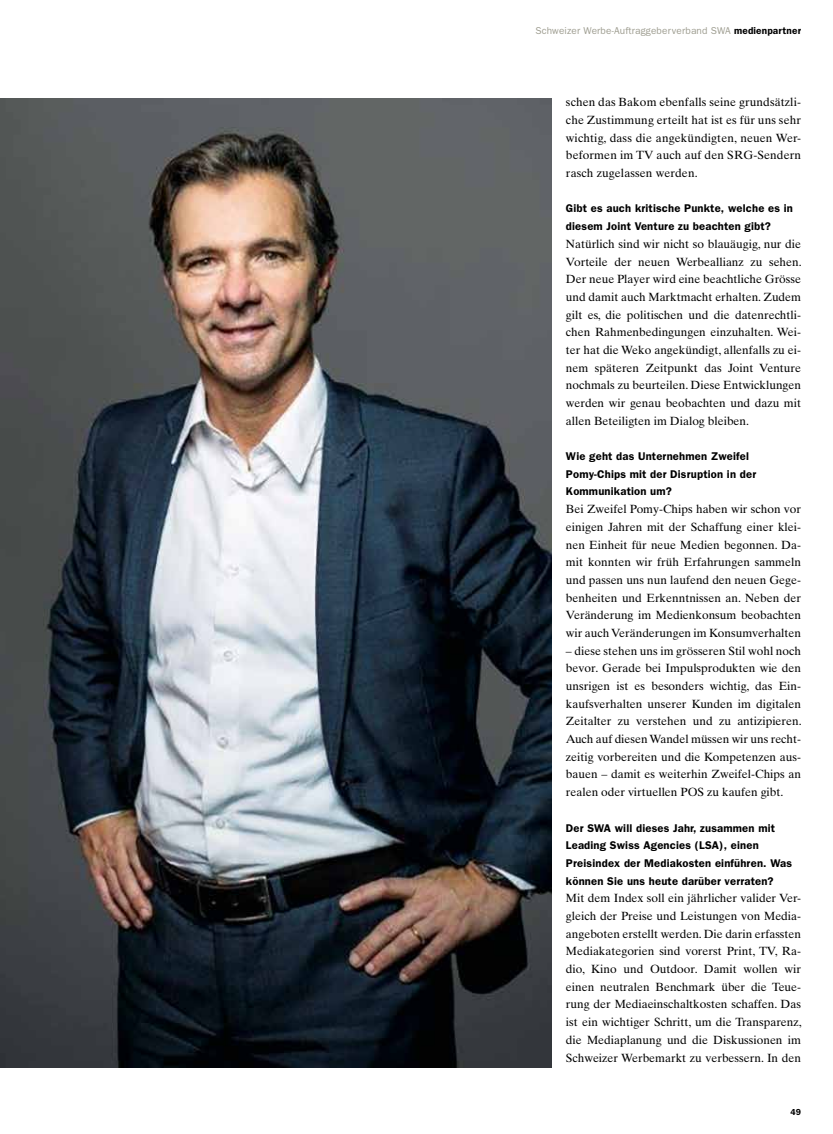
<style>
.page{position:relative;width:833px;height:1134px;background:#fff}
.page>*{position:absolute;margin:0;border:0;box-sizing:border-box;transform-origin:0 0}
.t1{font:11.88px/17.6px "Times Ten";color:#000;text-align:justify}
.t2{font:600 11.25px/17.6px "Franklin Gothic";letter-spacing:.015em;color:#000}
.t3{font:10px "Franklin Gothic";letter-spacing:.015em;color:#9e9d90}
.t4{font:600 8.75px "Franklin Gothic";color:#000}
.s1{font-weight:600;color:#000}
</style>
<div class="page">
<img style="left:0;top:99px;width:552px;height:969px">
<p class="t3" style="left:535px;top:25px;width:267px">Schweizer Werbe-Auftraggeberverband SWA <span class="s1">medienpartner</span></p>
<p class="t1" style="left:566px;top:93px;width:237px">schen das Bakom ebenfalls seine grundsätzli&shy;che Zustimmung erteilt hat ist es für uns sehr wichtig, dass die angekündigten, neuen Wer&shy;beformen im TV auch auf den SRG-Sendern rasch zugelassen werden.</p>
<p class="t2" style="left:566px;top:200px;width:228px">Gibt es auch kritische Punkte, welche es in diesem Joint Venture zu beachten gibt?</p>
<p class="t1" style="left:566px;top:235px;width:237px">Natürlich sind wir nicht so blauäugig, nur die Vorteile der neuen Werbeallianz zu sehen.<br>Der neue Player wird eine beachtliche Grösse und damit auch Marktmacht erhalten. Zudem gilt es, die politischen und die datenrechtli&shy;chen Rahmenbedingungen einzuhalten. Wei&shy;ter hat die Weko angekündigt, allenfalls zu ei&shy;nem späteren Zeitpunkt das Joint Venture nochmals zu beurteilen. Diese Entwicklungen werden wir genau beobachten und dazu mit allen Beteiligten im Dialog bleiben.</p>
<p class="t2" style="left:566px;top:447px;width:192px">Wie geht das Unternehmen Zweifel<br>Pomy-Chips mit der Disruption in der<br>Kommunikation um?</p>
<p class="t1" style="left:566px;top:500px;width:237px">Bei Zweifel Pomy-Chips haben wir schon vor einigen Jahren mit der Schaffung einer klei&shy;nen Einheit für neue Medien begonnen. Da&shy;mit konnten wir früh Erfahrungen sammeln und passen uns nun laufend den neuen Gege&shy;benheiten und Erkenntnissen an. Neben der Veränderung im Medienkonsum beobachten wir auch Veränderungen im Konsumverhalten</p>
<p class="t1" style="left:566px;top:642px;width:237px">– diese stehen uns im grösseren Stil wohl noch bevor. Gerade bei Impulsprodukten wie den unsrigen ist es besonders wichtig, das Ein&shy;kaufsverhalten unserer Kunden im digitalen Zeitalter zu verstehen und zu antizipieren.<br>Auch auf diesen Wandel müssen wir uns recht&shy;zeitig vorbereiten und die Kompetenzen aus&shy;bauen – damit es weiterhin Zweifel-Chips an realen oder virtuellen POS zu kaufen gibt.</p>
<p class="t2" style="left:566px;top:819px;width:228px">Der SWA will dieses Jahr, zusammen mit Leading Swiss Agencies (LSA), einen Preisindex der Mediakosten einführen. Was können Sie uns heute darüber verraten?</p>
<p class="t1" style="left:566px;top:889px;width:237px">Mit dem Index soll ein jährlicher valider Ver&shy;gleich der Preise und Leistungen von Media&shy;angeboten erstellt werden. Die darin erfassten Mediakategorien sind vorerst Print, TV, Ra&shy;dio, Kino und Outdoor. Damit wollen wir einen neutralen Benchmark über die Teue&shy;rung der Mediaeinschaltkosten schaffen. Das ist ein wichtiger Schritt, um die Transparenz, die Mediaplanung und die Diskussionen im Schweizer Werbemarkt zu verbessern. In den</p>
<p class="t4" style="left:790px;top:1106px;width:12px">49</p>
</div>
